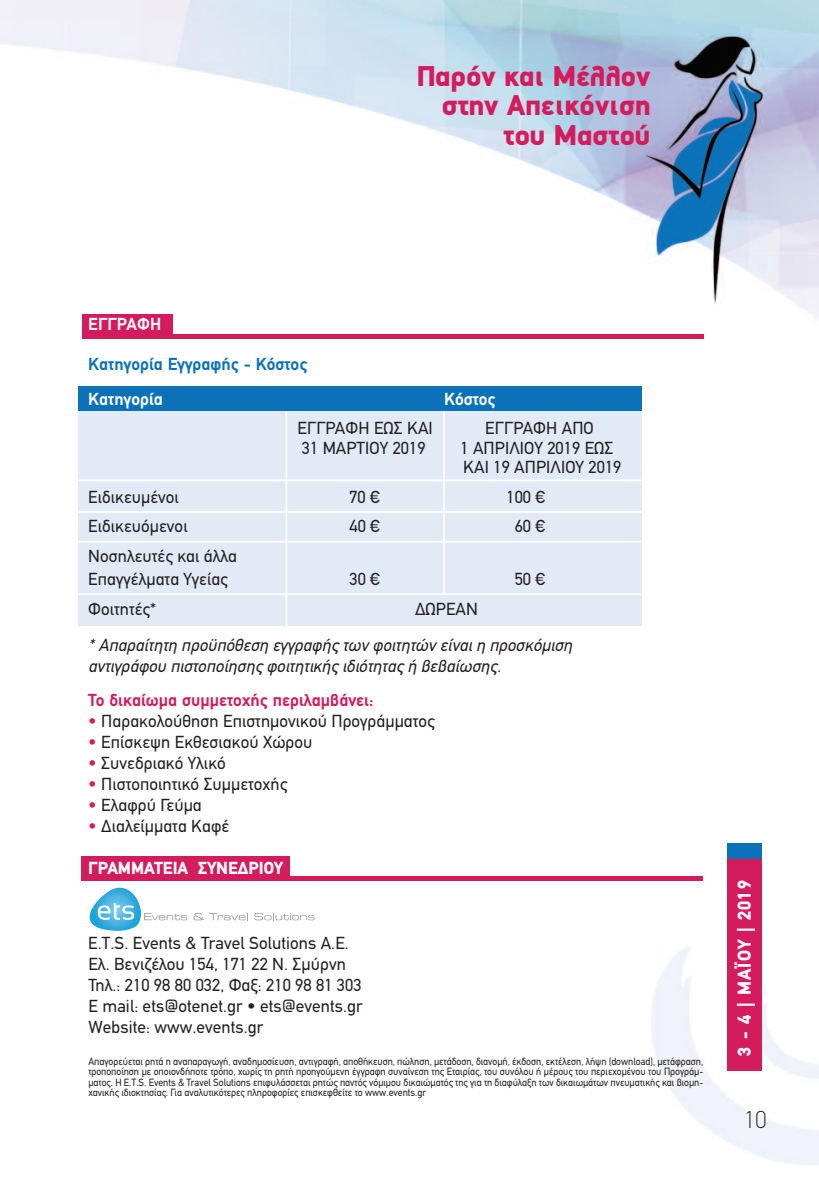
<style>
.page{position:relative;width:819px;height:1191px;background:#fff}
.page>*{position:absolute;margin:0;border:0;box-sizing:border-box;transform-origin:0 0}
.t1{font:900 28.88px/29.8px "PF Din Display";color:#d41c5c;text-align:right}
.t2{font:100 24.5px "PF Din Text";color:#231f20}
.t3{font:900 18.72px "PF Din Text";letter-spacing:.06em;color:#fff}
.t4{font:17.5px/21px "PF Din Text";letter-spacing:.005em;color:#231f20}
.t5{font:italic 17.5px/21px "PF Din Text";letter-spacing:.005em;color:#231f20}
.t6{font:700 17.5px "PF Din Text";letter-spacing:.005em;color:#d41c5c}
.t7{font:700 17.5px "PF Din Text";letter-spacing:.005em;color:#0b72ba}
.t8{font:700 17.5px "PF Din Text";letter-spacing:.005em;color:#fff}
.t9{font:900 17.5px "PF Din Text";color:#fff}
.t10{font:10.5px/10.5px "PF Din Text";color:#231f20;text-align:justify;scale:.94 1}
.s1{color:#d41c5c}
</style>
<div class="page">
<img style="left:0;top:0;width:819px;height:1165px">
<div style="left:727px;top:843px;width:34px;height:55px;background:#0b72ba"></div>
<div style="left:727px;top:858px;width:34px;height:212px;background:#d41c5c"></div>
<hr style="left:82px;top:334px;width:621px;height:4px;background:#d41c5c">
<div style="left:82px;top:314px;width:91px;height:24px;background:#d41c5c"></div>
<hr style="left:82px;top:876px;width:621px;height:4px;background:#d41c5c">
<div style="left:82px;top:856px;width:208px;height:24px;background:#d41c5c"></div>
<svg style="left:193px;top:913px;width:55px;height:7px"></svg>
<svg style="left:254px;top:913px;width:61px;height:7px"></svg>
<svg style="left:90px;top:887px;width:97px;height:43px"></svg>
<div style="left:78px;top:386px;width:563px;height:239px;background:#e2eaf6"></div>
<div style="left:78px;top:386px;width:563px;height:25px;background:#0b72ba"></div>
<hr style="left:74px;top:479px;width:580px;height:2px;background:#fff">
<hr style="left:74px;top:511px;width:580px;height:2px;background:#fff">
<hr style="left:74px;top:541px;width:580px;height:1px;background:#fff">
<hr style="left:74px;top:593px;width:580px;height:2px;background:#fff">
<hr style="left:285px;top:411px;width:2px;height:219px;background:#fff">
<hr style="left:443px;top:411px;width:2px;height:183px;background:#fff">
<h1 class="t1" style="left:417px;top:60px;width:235px">Παρόν και Μέλλον στην Απεικόνιση του Μαστού</h1>
<h3 class="t8" style="left:88px;top:314px;width:74px">ΕΓΓΡΑΦΗ</h3>
<h3 class="t7" style="left:88px;top:353px;width:220px">Κατηγορία Εγγραφής - Κόστος</h3>
<h3 class="t8" style="left:88px;top:388px;width:76px">Κατηγορία</h3>
<h3 class="t8" style="left:444px;top:388px;width:53px">Κόστος</h3>
<h3 class="t4" style="left:297px;top:418px;width:137px">ΕΓΓΡΑΦΗ ΕΩΣ ΚΑΙ</h3>
<h3 class="t4" style="left:485px;top:418px;width:110px">ΕΓΓΡΑΦΗ ΑΠΟ</h3>
<h3 class="t4" style="left:302px;top:437px;width:125px">31 ΜΑΡΤΙΟΥ 2019</h3>
<h3 class="t4" style="left:460px;top:438px;width:162px;line-height:19.2px">1 ΑΠΡΙΛΙΟΥ 2019 ΕΩΣ<br>ΚΑΙ 19 ΑΠΡΙΛΙΟΥ 2019</h3>
<h3 class="t4" style="left:88px;top:486px;width:92px">Ειδικευμένοι</h3>
<h3 class="t4" style="left:349px;top:486px;width:32px">70 €</h3>
<h3 class="t4" style="left:506px;top:486px;width:41px">100 €</h3>
<h3 class="t4" style="left:88px;top:516px;width:101px">Ειδικευόμενοι</h3>
<h3 class="t4" style="left:349px;top:516px;width:32px">40 €</h3>
<h3 class="t4" style="left:514px;top:516px;width:32px">60 €</h3>
<h3 class="t4" style="left:88px;top:545px;width:150px;line-height:22.8px">Νοσηλευτές και άλλα<br>Επαγγέλματα Υγείας</h3>
<h3 class="t4" style="left:349px;top:568px;width:32px">30 €</h3>
<h3 class="t4" style="left:514px;top:568px;width:32px">50 €</h3>
<h3 class="t4" style="left:88px;top:598px;width:69px">Φοιτητές*</h3>
<h3 class="t4" style="left:415px;top:598px;width:64px">ΔΩΡΕΑΝ</h3>
<h3 class="t5" style="left:88px;top:635px;width:485px">* Απαραίτητη προϋπόθεση εγγραφής των φοιτητών είναι η προσκόμιση αντιγράφου πιστοποίησης φοιτητικής ιδιότητας ή βεβαίωσης.</h3>
<h3 class="t6" style="left:88px;top:689px;width:286px">Το δικαίωμα συμμετοχής περιλαμβάνει:</h3>
<h3 class="t4" style="left:88px;top:710px;width:348px"><span class="s1">•</span> Παρακολούθηση Επιστημονικού Προγράμματος</h3>
<h3 class="t4" style="left:88px;top:731px;width:226px"><span class="s1">•</span> Επίσκεψη Εκθεσιακού Χώρου</h3>
<h3 class="t4" style="left:88px;top:752px;width:139px"><span class="s1">•</span> Συνεδριακό Υλικό</h3>
<h3 class="t4" style="left:88px;top:773px;width:200px"><span class="s1">•</span> Πιστοποιητικό Συμμετοχής</h3>
<h3 class="t4" style="left:88px;top:794px;width:115px"><span class="s1">•</span> Ελαφρύ Γεύμα</h3>
<h3 class="t4" style="left:88px;top:815px;width:142px"><span class="s1">•</span> Διαλείμματα Καφέ</h3>
<h3 class="t9" style="left:88px;top:857px;width:196px">ΓΡΑΜΜΑΤΕΙΑ ΣΥΝΕΔΡΙΟΥ</h3>
<h3 class="t4" style="left:88px;top:932px;width:276px">E.T.S. Events &amp; Travel Solutions A.E.<br>Ελ. Βενιζέλου 154, 171 22 Ν. Σμύρνη Τηλ.: 210 98 80 032, Φαξ: 210 98 81 303<br>E mail: ets@otenet.gr • ets@events.gr Website: www.events.gr</h3>
<p class="t10" style="left:88px;top:1055px;width:655px">Απαγορεύεται ρητά η αναπαραγωγή, αναδημοσίευση, αντιγραφή, αποθήκευση, πώληση, μετάδοση, διανομή, έκδοση, εκτέλεση, λήψη (download), μετάφραση, τροποποίηση με οποιονδήποτε τρόπο, χωρίς τη ρητή προηγούμενη έγγραφη συναίνεση της Εταιρίας, του συνόλου ή μέρους του περιεχομένου του Προγράμ&shy;ματος. Η E.T.S. Events &amp; Travel Solutions επιφυλάσσεται ρητώς παντός νόμιμου δικαιώματός της για τη διαφύλαξη των δικαιωμάτων πνευματικής και βιομη&shy;χανικής ιδιοκτησίας. Για αναλυτικότερες πληροφορίες επισκεφθείτε το www.events.gr</p>
<h3 class="t3" style="left:733px;top:1055px;width:177px;rotate:-90deg">3 - 4 | ΜΑΪΟΥ | 2019</h3>
<h2 class="t2" style="left:744px;top:1105px;width:23px">10</h2>
</div>
